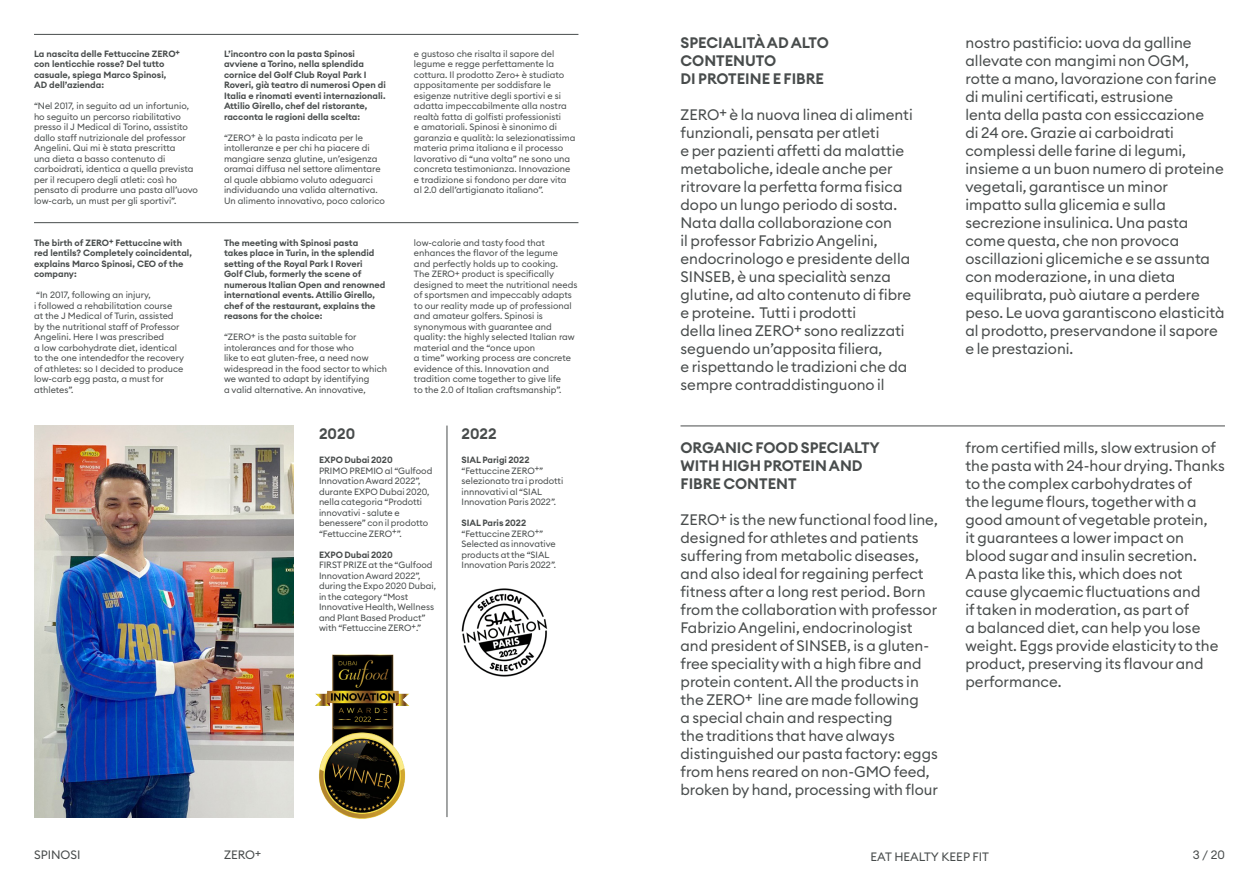
<style>
.page{position:relative;width:1259px;height:893px;background:#fff}
.page>*{position:absolute;margin:0;border:0;box-sizing:border-box;transform-origin:0 0}
.t1{font:15px/18px "Font Regular 2";color:#484c4c}
.t2{font:15px/18px "Font Semi Bold 2";color:#484c4c}
.t3{font:12px "Font Regular 2";color:#484c4c}
.t4{font:9px/10.5px "Font Regular 2";color:#484c4c}
.t5{font:9px/10.5px "Font Semi Bold 2";color:#484c4c}
.s1{font-family:"Font Semi Bold 2"}
</style>
<div class="page">
<img style="left:315px;top:654px;width:94px;height:165px">
<hr style="left:680px;top:426px;width:545px;height:1px;background:#484c4c">
<img style="left:34px;top:426px;width:259px;height:391px">
<hr style="left:34px;top:222px;width:544px;height:1px;background:#484c4c">
<hr style="left:34px;top:34px;width:544px;height:1px;background:#484c4c">
<hr style="left:446px;top:426px;width:1px;height:391px;background:#484c4c">
<img style="left:461px;top:588px;width:87px;height:89px">
<p class="t5" style="left:34px;top:48px;width:147px">La nascita delle Fettuccine ZERO+ con lenticchie rosse? Del tutto casuale, spiega Marco Spinosi,<br>AD dell’azienda:</p>
<p class="t4" style="left:34px;top:100px;width:166px">“Nel 2017, in seguito ad un infortunio, ho seguito un percorso riabilitativo presso il J Medical di Torino, assistito dallo staff nutrizionale del professor Angelini. Qui mi è stata prescritta<br>una dieta a basso contenuto di carboidrati, identica a quella prevista per il recupero degli atleti: così ho pensato di produrre una pasta all’uovo low-carb, un must per gli sportivi”.</p>
<p class="t5" style="left:34px;top:237px;width:159px">The birth of ZERO+ Fettuccine with red lentils? Completely coincidental, explains Marco Spinosi, CEO of the company:</p>
<p class="t4" style="left:34px;top:289px;width:140px">“In 2017, following an injury,<br>i followed a rehabilitation course</p>
<p class="t4" style="left:34px;top:310px;width:147px">at the J Medical of Turin, assisted by the nutritional staff of Professor<br>Angelini. Here I was prescribed</p>
<p class="t4" style="left:34px;top:342px;width:144px">a low carbohydrate diet, identical</p>
<p class="t4" style="left:34px;top:352px;width:151px">to the one intendedfor the recovery</p>
<p class="t4" style="left:34px;top:363px;width:151px">of athletes: so I decided to produce low-carb egg pasta, a must for athletes”.</p>
<p class="t5" style="left:224px;top:48px;width:163px">L’incontro con la pasta Spinosi avviene a Torino, nella splendida cornice del Golf Club Royal Park I Roveri, già teatro di numerosi Open di Italia e rinomati eventi internazionali.<br>Attilio Girello, chef del ristorante, racconta le ragioni della scelta:</p>
<p class="t4" style="left:224px;top:132px;width:162px">“ZERO+ è la pasta indicata per le intolleranze e per chi ha piacere di mangiare senza glutine, un’esigenza oramai diffusa nel settore alimentare al quale abbiamo voluto adeguarci individuando una valida alternativa.<br>Un alimento innovativo, poco calorico</p>
<p class="t5" style="left:224px;top:237px;width:163px">The meeting with Spinosi pasta<br>takes place in Turin, in the splendid setting of the Royal Park I Roveri<br>Golf Club, formerly the scene of numerous Italian Open and renowned international events. Attilio Girello, chef of the restaurant, explains the reasons for the choice:</p>
<p class="t4" style="left:224px;top:331px;width:164px">“ZERO+ is the pasta suitable for intolerances and for those who<br>like to eat gluten-free, a need now widespread in the food sector to which we wanted to adapt by identifying<br>a valid alternative. An innovative,</p>
<p class="t4" style="left:414px;top:48px;width:163px">e gustoso che risalta il sapore del legume e regge perfettamente la cottura. Il prodotto Zero+ è studiato appositamente per soddisfare le esigenze nutritive degli sportivi e si adatta impeccabilmente alla nostra realtà fatta di golfisti professionisti<br>e amatoriali. Spinosi è sinonimo di garanzia e qualità: la selezionatissima materia prima italiana e il processo lavorativo di “una volta” ne sono una concreta testimonianza. Innovazione e tradizione si fondono per dare vita al 2.0 dell’artigianato italiano”.</p>
<p class="t4" style="left:414px;top:237px;width:165px">low-calorie and tasty food that enhances the flavor of the legume<br>and perfectly holds up to cooking.<br>The ZERO+ product is specifically designed to meet the nutritional needs of sportsmen and impeccably adapts to our reality made up of professional and amateur golfers. Spinosi is synonymous with guarantee and quality: the highly selected Italian raw material and the “once upon<br>a time” working process are concrete evidence of this. Innovation and tradition come together to give life<br>to the 2.0 of Italian craftsmanship”.</p>
<p class="t2" style="left:319px;top:425px;width:38px">2020</p>
<p class="t4" style="left:319px;top:454px;width:115px"><span class="s1">EXPO Dubai 2020<br></span>PRIMO PREMIO al “Gulfood<br>Innovation Award 2022”, durante EXPO Dubai 2020, nella categoria “Prodotti innovativi - salute e benessere” con il prodotto “Fettuccine ZERO+”.</p>
<p class="t5" style="left:319px;top:549px;width:75px">EXPO Dubai 2020</p>
<p class="t4" style="left:319px;top:559px;width:118px">FIRST PRIZE at the “Gulfood<br>Innovation Award 2022”, during the Expo 2020 Dubai, in the category “Most<br>Innovative Health, Wellness and Plant Based Product” with “Fettuccine ZERO+.”</p>
<p class="t2" style="left:461px;top:425px;width:37px">2022</p>
<p class="t5" style="left:461px;top:455px;width:70px">SIAL Parigi 2022</p>
<p class="t4" style="left:461px;top:465px;width:83px">“Fettuccine ZERO+”</p>
<p class="t4" style="left:461px;top:475px;width:103px">selezionato tra i prodotti innnovativi al “SIAL<br>Innovation Paris 2022”.</p>
<p class="t5" style="left:461px;top:518px;width:66px">SIAL Paris 2022</p>
<p class="t4" style="left:461px;top:528px;width:83px">“Fettuccine ZERO+”</p>
<p class="t4" style="left:461px;top:538px;width:96px">Selected as innovative products at the “SIAL<br>Innovation Paris 2022”.</p>
<p class="t2" style="left:680px;top:33px;width:150px">SPECIALITÀ AD ALTO<br>CONTENUTO<br>DI PROTEINE E FIBRE</p>
<p class="t1" style="left:680px;top:105px;width:234px">ZERO+ è la nuova linea di alimenti funzionali, pensata per atleti<br>e per pazienti affetti da malattie metaboliche, ideale anche per ritrovare la perfetta forma fisica dopo un lungo periodo di sosta.<br>Nata dalla collaborazione con<br>il professor Fabrizio Angelini, endocrinologo e presidente della<br>SINSEB, è una specialità senza glutine, ad alto contenuto di fibre e proteine. Tutti i prodotti<br>della linea ZERO+ sono realizzati seguendo un’apposita filiera,<br>e rispettando le tradizioni che da sempre contraddistinguono il</p>
<p class="t2" style="left:680px;top:438px;width:201px">ORGANIC FOOD SPECIALTY<br>WITH HIGH PROTEIN AND<br>FIBRE CONTENT</p>
<p class="t1" style="left:680px;top:510px;width:259px">ZERO+ is the new functional food line, designed for athletes and patients suffering from metabolic diseases, and also ideal for regaining perfect fitness after a long rest period. Born from the collaboration with professor Fabrizio Angelini, endocrinologist and president of SINSEB, is a gluten&shy;free speciality with a high fibre and protein content. All the products in the ZERO+ line are made following<br>a special chain and respecting<br>the traditions that have always distinguished our pasta factory: eggs from hens reared on non-GMO feed, broken by hand, processing with flour</p>
<p class="t1" style="left:965px;top:33px;width:260px">nostro pastificio: uova da galline allevate con mangimi non OGM, rotte a mano, lavorazione con farine di mulini certificati, estrusione<br>lenta della pasta con essiccazione<br>di 24 ore. Grazie ai carboidrati complessi delle farine di legumi, insieme a un buon numero di proteine vegetali, garantisce un minor impatto sulla glicemia e sulla secrezione insulinica. Una pasta come questa, che non provoca oscillazioni glicemiche e se assunta con moderazione, in una dieta equilibrata, può aiutare a perdere peso. Le uova garantiscono elasticità al prodotto, preservandone il sapore e le prestazioni.</p>
<p class="t1" style="left:965px;top:438px;width:261px">from certified mills, slow extrusion of the pasta with 24-hour drying. Thanks to the complex carbohydrates of<br>the legume flours, together with a good amount of vegetable protein,<br>it guarantees a lower impact on blood sugar and insulin secretion.<br>A pasta like this, which does not cause glycaemic fluctuations and<br>if taken in moderation, as part of<br>a balanced diet, can help you lose weight. Eggs provide elasticity to the product, preserving its flavour and performance.</p>
<h2 class="t3" style="left:34px;top:847px;width:48px">SPINOSI</h2>
<h2 class="t3" style="left:224px;top:847px;width:39px">ZERO+</h2>
<h2 class="t3" style="left:870px;top:849px;width:120px">EAT HEALTY KEEP FIT</h2>
<h2 class="t3" style="left:1193px;top:847px;width:34px">3 / 20</h2>
</div>
